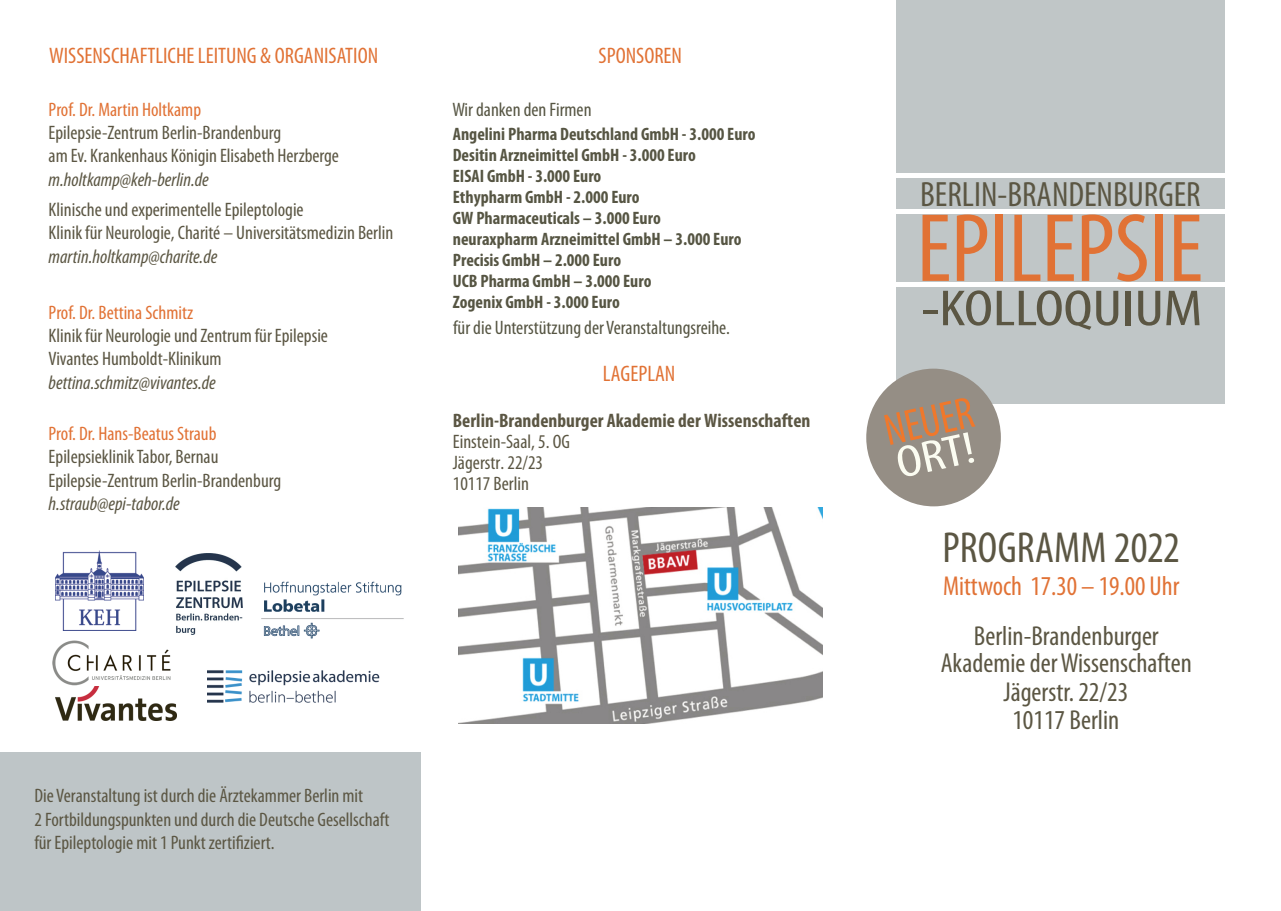
<style>
.page{position:relative;width:1281px;height:911px;background:#fff}
.page>*{position:absolute;margin:0;border:0;box-sizing:border-box;transform-origin:0 0}
.t1{font:condensed 97.95px "Myriad Pro";letter-spacing:-.005em;color:#e17235}
.t2{font:condensed 51px "Myriad Pro";letter-spacing:-.005em;color:#5b5643;scale:1.28 1}
.t3{font:condensed 45px "Myriad Pro";color:#ef782c}
.t4{font:condensed 45px "Myriad Pro";color:#fbfcf1;scale:1.28 1}
.t5{font:condensed 43.5px "Myriad Pro";letter-spacing:.005em;color:#5b5643}
.t6{font:condensed 35.25px "Myriad Pro";color:#5b5643}
.t7{font:condensed 27.45px/28px "Myriad Pro";color:#5b5643;text-align:center}
.t8{font:condensed 27.45px "Myriad Pro";color:#e17235}
.t9{font:condensed 22.5px "Myriad Pro";color:#e17235}
.t10{font:condensed 19.5px/23.4px "Myriad Pro";color:#5b5643}
.t11{font:italic condensed 19.5px "Myriad Pro";color:#5b5643}
.t12{font:condensed 19.5px "Myriad Pro";color:#e17235}
.t13{font:condensed 19.5px "Myriad Pro";color:#565543}
.t14{font:700 condensed 19.5px "Myriad Pro";color:#5b5643}
.t15{font:700 condensed 18px/21px "Myriad Pro";color:#565543}
</style>
<div class="page">
<img style="left:458px;top:507px;width:364px;height:215px">
<div style="left:0;top:752px;width:421px;height:158px;background:#bec5c7"></div>
<img style="left:175px;top:553px;width:67px;height:81px">
<img style="left:261px;top:581px;width:143px;height:58px">
<img style="left:55px;top:685px;width:121px;height:35px">
<img style="left:52px;top:640px;width:119px;height:45px">
<img style="left:207px;top:670px;width:173px;height:33px">
<img style="left:55px;top:550px;width:88px;height:80px">
<div style="left:895px;top:0;width:329px;height:405px;background:#c0c6c7"></div>
<hr style="left:892px;top:174px;width:337px;height:4px;background:#fff">
<div style="left:886px;top:403px;width:349px;height:5px;background:#fff"></div>
<div style="left:865px;top:368px;width:136px;height:138px;background:#958e85;border-radius:50%"></div>
<hr style="left:892px;top:210px;width:334px;height:4px;background:#fff">
<hr style="left:894px;top:282px;width:334px;height:4px;background:#fff">
<p class="t9" style="left:49px;top:46px;width:330px">WISSENSCHAFTLICHE LEITUNG &amp; ORGANISATION</p>
<p class="t12" style="left:49px;top:101px;width:154px">Prof. Dr. Martin Holtkamp</p>
<p class="t10" style="left:49px;top:122px;width:292px">Epilepsie-Zentrum Berlin-Brandenburg<br>am Ev. Krankenhaus Königin Elisabeth Herzberge</p>
<p class="t11" style="left:49px;top:171px;width:162px">m.holtkamp@keh-berlin.de</p>
<p class="t10" style="left:49px;top:199px;width:346px">Klinische und experimentelle Epileptologie<br>Klinik für Neurologie, Charité – Universitätsmedizin Berlin</p>
<p class="t11" style="left:49px;top:248px;width:170px">martin.holtkamp@charite.de</p>
<p class="t12" style="left:49px;top:304px;width:146px">Prof. Dr. Bettina Schmitz</p>
<p class="t10" style="left:49px;top:325px;width:281px">Klinik für Neurologie und Zentrum für Epilepsie<br>Vivantes Humboldt-Klinikum</p>
<p class="t11" style="left:49px;top:374px;width:169px">bettina.schmitz@vivantes.de</p>
<p class="t12" style="left:49px;top:425px;width:169px">Prof. Dr. Hans-Beatus Straub</p>
<p class="t10" style="left:49px;top:446px;width:234px">EpilepsieklinikTabor, Bernau<br>Epilepsie-Zentrum Berlin-Brandenburg</p>
<p class="t11" style="left:49px;top:495px;width:133px">h.straub@epi-tabor.de</p>
<p class="t9" style="left:598px;top:46px;width:85px">SPONSOREN</p>
<p class="t13" style="left:452px;top:101px;width:141px">Wir danken den Firmen</p>
<p class="t15" style="left:453px;top:125px;width:304px">Angelini Pharma Deutschland GmbH - 3.000 Euro<br>Desitin Arzneimittel GmbH - 3.000 Euro<br>EISAI GmbH - 3.000 Euro<br>Ethypharm GmbH - 2.000 Euro<br>GW Pharmaceuticals – 3.000 Euro<br>neuraxpharm Arzneimittel GmbH – 3.000 Euro<br>Precisis GmbH – 2.000 Euro<br>UCB Pharma GmbH – 3.000 Euro<br>Zogenix GmbH - 3.000 Euro</p>
<p class="t13" style="left:453px;top:319px;width:278px">für die Unterstützung der Veranstaltungsreihe.</p>
<p class="t9" style="left:603px;top:364px;width:74px">LAGEPLAN</p>
<p class="t14" style="left:452px;top:411px;width:359px">Berlin-Brandenburger Akademie der Wissenschaften</p>
<p class="t10" style="left:452px;top:432px;width:119px;line-height:21px">Einstein-Saal, 5. OG<br>Jägerstr. 22/23<br>10117 Berlin</p>
<p class="t10" style="left:34px;top:785px;width:356px">Die Veranstaltung ist durch die Ärztekammer Berlin mit<br>2 Fortbildungspunkten und durch die Deutsche Gesellschaft für Epileptologie mit 1 Punkt zertifiziert.</p>
<h3 class="t6" style="left:920px;top:179px;width:282px">BERLIN-BRANDENBURGER</h3>
<h1 class="t1" style="left:916px;top:207px;width:288px">EPILEPSIE</h1>
<h2 class="t2" style="left:921px;top:287px;width:221px">-KOLLOQUIUM</h2>
<h3 class="t3" style="left:880px;top:412px;width:92px;rotate:-12deg">NEUER</h3>
<h3 class="t4" style="left:892px;top:445px;width:64px;rotate:-12deg">ORT!</h3>
<h3 class="t5" style="left:942px;top:529px;width:239px">PROGRAMM 2022</h3>
<h3 class="t8" style="left:942px;top:573px;width:238px">Mittwoch 17.30 – 19.00 Uhr</h3>
<h3 class="t7" style="left:940px;top:623px;width:252px">Berlin-Brandenburger<br>Akademie derWissenschaften<br>Jägerstr. 22/23<br>10117 Berlin</h3>
</div>
